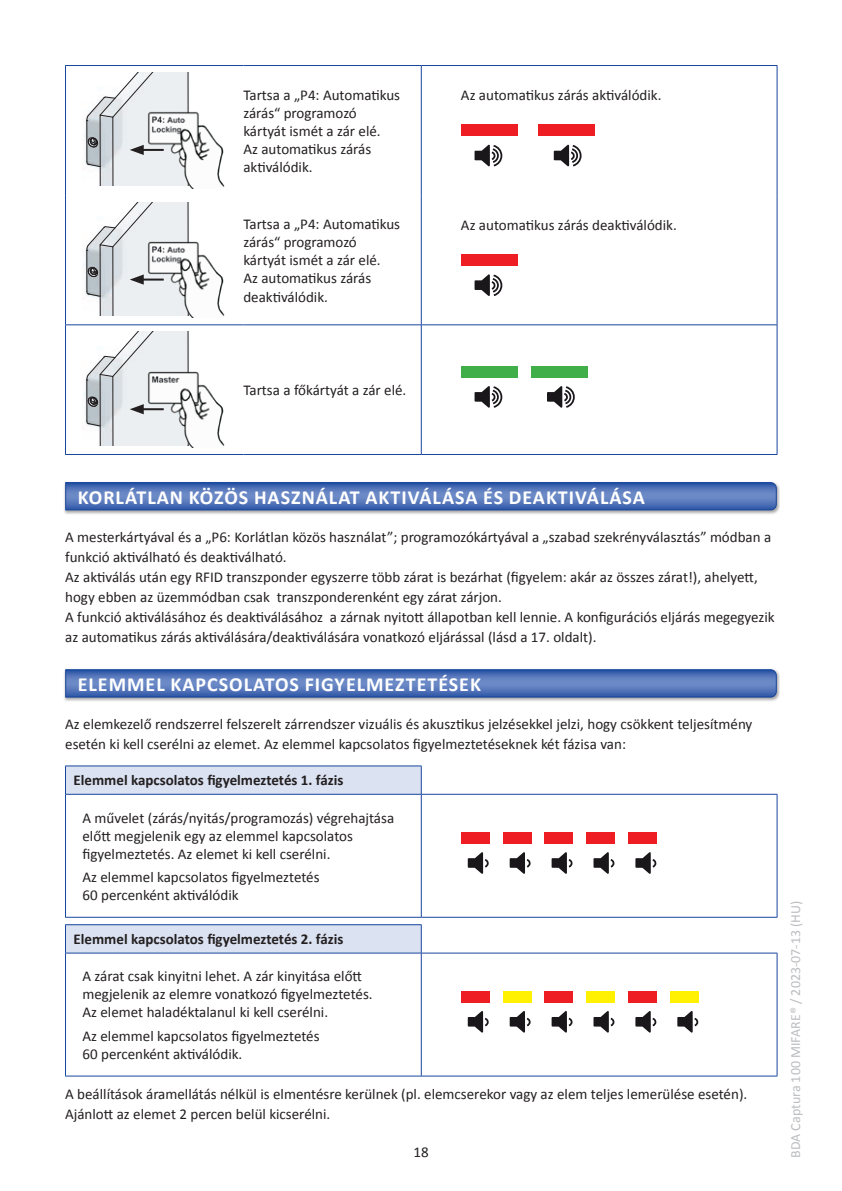
<style>
.page{position:relative;width:842px;height:1191px;background:#fff}
.page>*{position:absolute;margin:0;border:0;box-sizing:border-box;transform-origin:0 0}
.t1{font:700 20px "Calibri";letter-spacing:.05em;color:#fff}
.t2{font:15px/18px "Calibri";color:#231f20}
.t3{font:700 15px "Calibri";color:#231f20}
.t4{font:14px "Calibri";color:#bcbdc0}
</style>
<div class="page">
<svg style="left:66px;top:66px;width:355px;height:388px"></svg>
<svg style="left:422px;top:66px;width:355px;height:388px"></svg>
<hr style="left:65px;top:65px;width:178px;height:1px;background:#18469d">
<hr style="left:65px;top:66px;width:1px;height:129px;background:#18469d">
<hr style="left:243px;top:65px;width:178px;height:1px;background:#18469d">
<hr style="left:421px;top:65px;width:356px;height:1px;background:#18469d">
<hr style="left:421px;top:66px;width:1px;height:129px;background:#18469d">
<hr style="left:777px;top:66px;width:1px;height:129px;background:#18469d">
<hr style="left:65px;top:195px;width:1px;height:129px;background:#18469d">
<hr style="left:421px;top:195px;width:1px;height:129px;background:#18469d">
<hr style="left:777px;top:195px;width:1px;height:129px;background:#18469d">
<hr style="left:65px;top:324px;width:178px;height:1px;background:#18469d">
<hr style="left:65px;top:325px;width:1px;height:129px;background:#18469d">
<hr style="left:243px;top:324px;width:178px;height:1px;background:#18469d">
<hr style="left:421px;top:324px;width:356px;height:1px;background:#18469d">
<hr style="left:421px;top:325px;width:1px;height:129px;background:#18469d">
<hr style="left:777px;top:325px;width:1px;height:129px;background:#18469d">
<hr style="left:65px;top:454px;width:178px;height:1px;background:#18469d">
<hr style="left:243px;top:454px;width:178px;height:1px;background:#18469d">
<hr style="left:421px;top:454px;width:356px;height:1px;background:#18469d">
<img style="left:83px;top:72px;width:134px;height:114px">
<hr style="left:86px;top:121px;width:1px;height:40px;background:#231f20">
<img style="left:132px;top:92px;width:116px;height:96px">
<svg style="left:87px;top:72px;width:101px;height:114px"></svg>
<div style="left:461px;top:125px;width:57px;height:11px;background:#ee1d23"></div>
<div style="left:538px;top:125px;width:57px;height:11px;background:#ee1d23"></div>
<svg style="left:474px;top:145px;width:28px;height:22px"></svg>
<svg style="left:554px;top:145px;width:28px;height:22px"></svg>
<img style="left:83px;top:202px;width:134px;height:113px">
<hr style="left:86px;top:250px;width:1px;height:41px;background:#231f20">
<img style="left:132px;top:221px;width:116px;height:97px">
<svg style="left:87px;top:202px;width:101px;height:113px"></svg>
<div style="left:461px;top:254px;width:57px;height:12px;background:#ee1d23"></div>
<svg style="left:474px;top:274px;width:28px;height:22px"></svg>
<img style="left:83px;top:332px;width:134px;height:113px">
<hr style="left:86px;top:380px;width:1px;height:41px;background:#231f20">
<img style="left:132px;top:351px;width:116px;height:96px">
<svg style="left:87px;top:332px;width:101px;height:113px"></svg>
<div style="left:461px;top:366px;width:57px;height:11px;background:#40ae49"></div>
<div style="left:531px;top:366px;width:57px;height:11px;background:#40ae49"></div>
<svg style="left:474px;top:386px;width:28px;height:22px"></svg>
<svg style="left:547px;top:386px;width:28px;height:22px"></svg>
<div style="left:63px;top:668px;width:717px;height:34px;background:#231f20;opacity:.4"></div>
<svg style="left:65px;top:668px;width:712px;height:30px"></svg>
<svg style="left:66px;top:766px;width:711px;height:151px"></svg>
<div style="left:421px;top:794px;width:356px;height:123px;background:#fff"></div>
<hr style="left:65px;top:765px;width:357px;height:1px;background:#18469d">
<svg style="left:65px;top:766px;width:1px;height:28px"></svg>
<svg style="left:421px;top:766px;width:1px;height:28px"></svg>
<hr style="left:65px;top:794px;width:356px;height:1px;background:#18469d">
<hr style="left:65px;top:794px;width:1px;height:123px;background:#18469d">
<hr style="left:421px;top:794px;width:356px;height:1px;background:#18469d">
<hr style="left:421px;top:794px;width:1px;height:123px;background:#18469d">
<hr style="left:777px;top:794px;width:1px;height:123px;background:#18469d">
<hr style="left:65px;top:917px;width:356px;height:1px;background:#18469d">
<hr style="left:421px;top:917px;width:356px;height:1px;background:#18469d">
<div style="left:461px;top:832px;width:28px;height:11px;background:#ee1d23"></div>
<div style="left:503px;top:832px;width:28px;height:11px;background:#ee1d23"></div>
<div style="left:545px;top:832px;width:28px;height:11px;background:#ee1d23"></div>
<div style="left:587px;top:832px;width:28px;height:11px;background:#ee1d23"></div>
<div style="left:629px;top:832px;width:28px;height:11px;background:#ee1d23"></div>
<svg style="left:468px;top:852px;width:21px;height:22px"></svg>
<svg style="left:510px;top:852px;width:21px;height:22px"></svg>
<svg style="left:552px;top:852px;width:21px;height:22px"></svg>
<svg style="left:593px;top:852px;width:21px;height:22px"></svg>
<svg style="left:635px;top:852px;width:21px;height:22px"></svg>
<svg style="left:66px;top:925px;width:355px;height:150px"></svg>
<hr style="left:65px;top:924px;width:357px;height:1px;background:#18469d">
<svg style="left:65px;top:925px;width:1px;height:27px"></svg>
<svg style="left:421px;top:925px;width:1px;height:27px"></svg>
<hr style="left:65px;top:952px;width:356px;height:1px;background:#18469d">
<hr style="left:65px;top:953px;width:1px;height:122px;background:#18469d">
<hr style="left:421px;top:952px;width:356px;height:1px;background:#18469d">
<hr style="left:421px;top:953px;width:1px;height:122px;background:#18469d">
<hr style="left:777px;top:953px;width:1px;height:122px;background:#18469d">
<hr style="left:65px;top:1075px;width:356px;height:1px;background:#18469d">
<hr style="left:421px;top:1075px;width:356px;height:1px;background:#18469d">
<div style="left:461px;top:991px;width:28px;height:11px;background:#ee1d23"></div>
<div style="left:503px;top:991px;width:28px;height:11px;background:#fff101"></div>
<div style="left:545px;top:991px;width:28px;height:11px;background:#ee1d23"></div>
<div style="left:587px;top:991px;width:28px;height:11px;background:#fff101"></div>
<div style="left:629px;top:991px;width:28px;height:11px;background:#ee1d23"></div>
<div style="left:670px;top:991px;width:29px;height:11px;background:#fff101"></div>
<svg style="left:468px;top:1011px;width:21px;height:21px"></svg>
<svg style="left:510px;top:1011px;width:21px;height:21px"></svg>
<svg style="left:552px;top:1011px;width:21px;height:21px"></svg>
<svg style="left:593px;top:1011px;width:21px;height:21px"></svg>
<svg style="left:635px;top:1011px;width:21px;height:21px"></svg>
<svg style="left:677px;top:1011px;width:21px;height:21px"></svg>
<div style="left:63px;top:481px;width:717px;height:34px;background:#231f20;opacity:.4"></div>
<svg style="left:65px;top:481px;width:712px;height:30px"></svg>
<p class="t2" style="left:243px;top:85px;width:158px">Tartsa a „P4: Automatikus zárás“ programozó kártyát ismét a zár elé.<br>Az automatikus zárás aktiválódik.</p>
<p class="t2" style="left:461px;top:85px;width:202px">Az automatikus zárás aktiválódik.</p>
<p class="t2" style="left:243px;top:215px;width:158px">Tartsa a „P4: Automatikus zárás“ programozó kártyát ismét a zár elé.<br>Az automatikus zárás deaktiválódik.</p>
<p class="t2" style="left:461px;top:215px;width:217px">Az automatikus zárás deaktiválódik.</p>
<p class="t2" style="left:243px;top:380px;width:165px">Tartsa a főkártyát a zár elé.</p>
<h1 class="t1" style="left:78px;top:485px;width:569px">KORLÁTLAN KÖZÖS HASZNÁLAT AKTIVÁLÁSA ÉS DEAKTIVÁLÁSA</h1>
<p class="t2" style="left:65px;top:526px;width:711px;line-height:20px">A mesterkártyával és a „P6: Korlátlan közös használat”; programozókártyával a „szabad szekrényválasztás” módban a funkció aktiválható és deaktiválható.<br>Az aktiválás után egy RFID transzponder egyszerre több zárat is bezárhat (figyelem: akár az összes zárat!), ahelyett, hogy ebben az üzemmódban csak transzponderenként egy zárat zárjon.<br>A funkció aktiválásához és deaktiválásához a zárnak nyitott állapotban kell lennie. A konfigurációs eljárás megegyezik az automatikus zárás aktiválására/deaktiválására vonatkozó eljárással (lásd a 17. oldalt).</p>
<h1 class="t1" style="left:78px;top:672px;width:405px">ELEMMEL KAPCSOLATOS FIGYELMEZTETÉSEK</h1>
<p class="t2" style="left:65px;top:713px;width:689px;line-height:20px">Az elemkezelő rendszerrel felszerelt zárrendszer vizuális és akusztikus jelzésekkel jelzi, hogy csökkent teljesítmény esetén ki kell cserélni az elemet. Az elemmel kapcsolatos figyelmeztetéseknek két fázisa van:</p>
<p class="t3" style="left:73px;top:771px;width:271px">Elemmel kapcsolatos figyelmeztetés 1. fázis</p>
<p class="t2" style="left:83px;top:808px;width:313px">A művelet (zárás/nyitás/programozás) végrehajtása előtt megjelenik egy az elemmel kapcsolatos figyelmeztetés. Az elemet ki kell cserélni.</p>
<p class="t2" style="left:83px;top:867px;width:239px">Az elemmel kapcsolatos figyelmeztetés<br>60 percenként aktiválódik</p>
<p class="t3" style="left:73px;top:929px;width:271px">Elemmel kapcsolatos figyelmeztetés 2. fázis</p>
<p class="t2" style="left:83px;top:966px;width:292px">A zárat csak kinyitni lehet. A zár kinyitása előtt megjelenik az elemre vonatkozó figyelmeztetés.<br>Az elemet haladéktalanul ki kell cserélni.</p>
<p class="t2" style="left:83px;top:1026px;width:239px">Az elemmel kapcsolatos figyelmeztetés<br>60 percenként aktiválódik.</p>
<p class="t2" style="left:65px;top:1083px;width:684px;line-height:20px">A beállítások áramellátás nélkül is elmentésre kerülnek (pl. elemcserekor vagy az elem teljes lemerülése esetén).<br>Ajánlott az elemet 2 percen belül kicserélni.</p>
<p class="t2" style="left:413px;top:1142px;width:17px">18</p>
<p class="t4" style="left:787px;top:1157px;width:258px;rotate:-90deg">BDA Captura 100 MIFARE® / 2023-07-13 (HU)</p>
</div>
